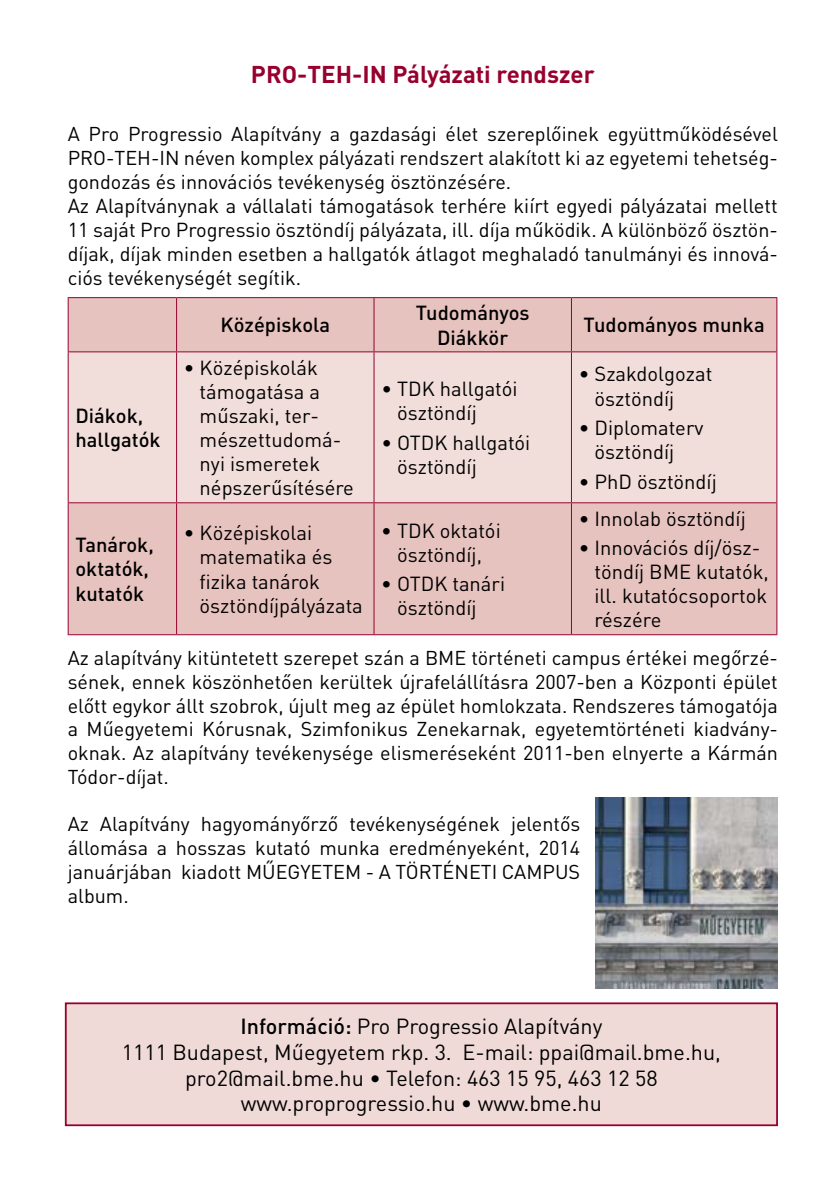
<style>
.page{position:relative;width:840px;height:1191px;background:#fff}
.page>*{position:absolute;margin:0;border:0;box-sizing:border-box;transform-origin:0 0}
.t1{font:700 24px "DIN Pro";color:#98002e}
.t2{font:21.6px/26px "DIN Pro";color:#000;text-align:center}
.t3{font:20.2px/24.2px "DIN Pro";color:#000}
.t4{font:500 20.2px/24.2px "DIN Pro";color:#000}
.t5{font:20px/24px "DIN Pro";color:#000}
.t6{font:19.8px/23.8px "DIN Pro";color:#000;text-align:justify}
.s1{font-size:19.8px}
.s2{font-weight:500}
</style>
<div class="page">
<div style="left:66px;top:1003px;width:710px;height:122px;background:#f0dad7"></div>
<div style="left:65px;top:1002px;width:712px;height:124px;border:2px solid #98002e"></div>
<div style="left:69px;top:298px;width:707px;height:336px;background:#e7c3bf"></div>
<div style="left:69px;top:352px;width:707px;height:150px;background:#f1ddd9"></div>
<hr style="left:68px;top:297px;width:108px;height:1px;background:#98002e">
<hr style="left:68px;top:298px;width:1px;height:53px;background:#98002e">
<hr style="left:176px;top:297px;width:198px;height:1px;background:#98002e">
<hr style="left:176px;top:298px;width:1px;height:53px;background:#98002e">
<hr style="left:374px;top:297px;width:197px;height:1px;background:#98002e">
<hr style="left:373px;top:298px;width:1px;height:53px;background:#98002e">
<hr style="left:571px;top:297px;width:205px;height:1px;background:#98002e">
<hr style="left:570px;top:298px;width:1px;height:53px;background:#98002e">
<hr style="left:776px;top:298px;width:1px;height:53px;background:#98002e">
<hr style="left:68px;top:351px;width:108px;height:1px;background:#98002e">
<hr style="left:176px;top:351px;width:198px;height:1px;background:#98002e">
<hr style="left:374px;top:351px;width:197px;height:1px;background:#98002e">
<hr style="left:571px;top:351px;width:205px;height:1px;background:#98002e">
<hr style="left:68px;top:352px;width:1px;height:150px;background:#98002e">
<hr style="left:176px;top:352px;width:1px;height:150px;background:#98002e">
<hr style="left:373px;top:352px;width:1px;height:150px;background:#98002e">
<hr style="left:570px;top:352px;width:1px;height:150px;background:#98002e">
<hr style="left:776px;top:352px;width:1px;height:150px;background:#98002e">
<hr style="left:68px;top:502px;width:108px;height:1px;background:#98002e">
<hr style="left:68px;top:503px;width:1px;height:131px;background:#98002e">
<hr style="left:176px;top:502px;width:198px;height:1px;background:#98002e">
<hr style="left:176px;top:503px;width:1px;height:131px;background:#98002e">
<hr style="left:374px;top:502px;width:197px;height:1px;background:#98002e">
<hr style="left:373px;top:503px;width:1px;height:131px;background:#98002e">
<hr style="left:571px;top:502px;width:205px;height:1px;background:#98002e">
<hr style="left:570px;top:503px;width:1px;height:131px;background:#98002e">
<hr style="left:776px;top:503px;width:1px;height:131px;background:#98002e">
<hr style="left:68px;top:634px;width:108px;height:1px;background:#98002e">
<hr style="left:176px;top:634px;width:198px;height:1px;background:#98002e">
<hr style="left:374px;top:634px;width:197px;height:1px;background:#98002e">
<hr style="left:571px;top:634px;width:205px;height:1px;background:#98002e">
<img style="left:595px;top:797px;width:182px;height:191px">
<p class="t1" style="left:251px;top:58px;width:345px">PRO-TEH-IN Pályázati rendszer</p>
<p class="t6" style="left:68px;top:122px;width:711px">A Pro Progressio Alapítvány a gazdasági élet szereplőinek együttműködésével PRO-TEH-IN néven komplex pályázati rendszert alakított ki az egyetemi tehetség&shy;gondozás és innovációs tevékenység ösztönzésére.</p>
<p class="t5" style="left:68px;top:193px;width:711px">Az Alapítványnak a vállalati támogatások terhére kiírt egyedi pályázatai mellett<br>11 saját Pro Progressio ösztöndíj pályázata, ill. díja működik. <span class="s1">A különböző ösztön-</span></p>
<p class="t6" style="left:68px;top:241px;width:711px">díjak, díjak minden esetben a hallgatók átlagot meghaladó tanulmányi és innová&shy;ciós tevékenységét segítik.</p>
<p class="t4" style="left:75px;top:403px;width:87px">Diákok, hallgatók</p>
<p class="t4" style="left:75px;top:532px;width:80px">Tanárok, oktatók, kutatók</p>
<p class="t4" style="left:220px;top:312px;width:111px">Középiskola</p>
<p class="t3" style="left:199px;top:354px;width:156px;text-indent:-16px">• Középiskolák támogatása a műszaki, ter&shy;mészettudomá&shy;nyi ismeretek népszerűsítésére</p>
<p class="t4" style="left:415px;top:300px;width:115px;text-align:center">Tudományos<br>Diákkör</p>
<p class="t3" style="left:397px;top:376px;width:122px;text-indent:-16px">• TDK hallgatói ösztöndíj</p>
<p class="t3" style="left:397px;top:429px;width:135px;text-indent:-16px">• OTDK hallgatói ösztöndíj</p>
<p class="t3" style="left:199px;top:520px;width:165px;text-indent:-16px">• Középiskolai matematika és fizika tanárok ösztöndíjpályázata</p>
<p class="t3" style="left:381px;top:517px;width:121px;text-align:center">• TDK oktatói ösztöndíj,</p>
<p class="t3" style="left:397px;top:571px;width:109px;text-indent:-16px">• OTDK tanári ösztöndíj</p>
<p class="t4" style="left:583px;top:312px;width:182px">Tudományos munka</p>
<p class="t3" style="left:594px;top:361px;width:119px;text-indent:-16px">• Szakdolgozat ösztöndíj</p>
<p class="t3" style="left:594px;top:415px;width:110px;text-indent:-16px">• Diplomaterv ösztöndíj</p>
<p class="t3" style="left:578px;top:468px;width:139px">• PhD ösztöndíj</p>
<p class="t3" style="left:578px;top:505px;width:168px">• Innolab ösztöndíj</p>
<p class="t3" style="left:594px;top:534px;width:176px;text-indent:-16px">• Innovációs díj/ösz&shy;töndíj BME kutatók, ill. kutatócsoportok részére</p>
<p class="t6" style="left:68px;top:645px;width:711px">Az alapítvány kitüntetett szerepet szán a BME történeti campus értékei megőrzé&shy;sének, ennek köszönhetően kerültek újrafelállításra 2007-ben a Központi épület előtt egykor állt szobrok, újult meg az épület homlokzata. Rendszeres támogatója a Műegyetemi Kórusnak, Szimfonikus Zenekarnak, egyetemtörténeti kiadvány&shy;oknak. Az alapítvány tevékenysége elismeréseként 2011-ben elnyerte a Kármán Tódor-díjat.</p>
<p class="t6" style="left:68px;top:811px;width:514px">Az Alapítvány hagyományőrző tevékenységének jelentős állomása a hosszas kutató munka eredményeként, 2014 januárjában kiadott MŰEGYETEM - A TÖRTÉNETI CAMPUS album.</p>
<p class="t2" style="left:122px;top:1012px;width:600px"><span class="s2">Információ:</span> Pro Progressio Alapítvány<br>1111 Budapest, Műegyetem rkp. 3. E-mail: ppai@mail.bme.hu, pro2@mail.bme.hu • Telefon: 463 15 95, 463 12 58 www.proprogressio.hu • www.bme.hu</p>
</div>
